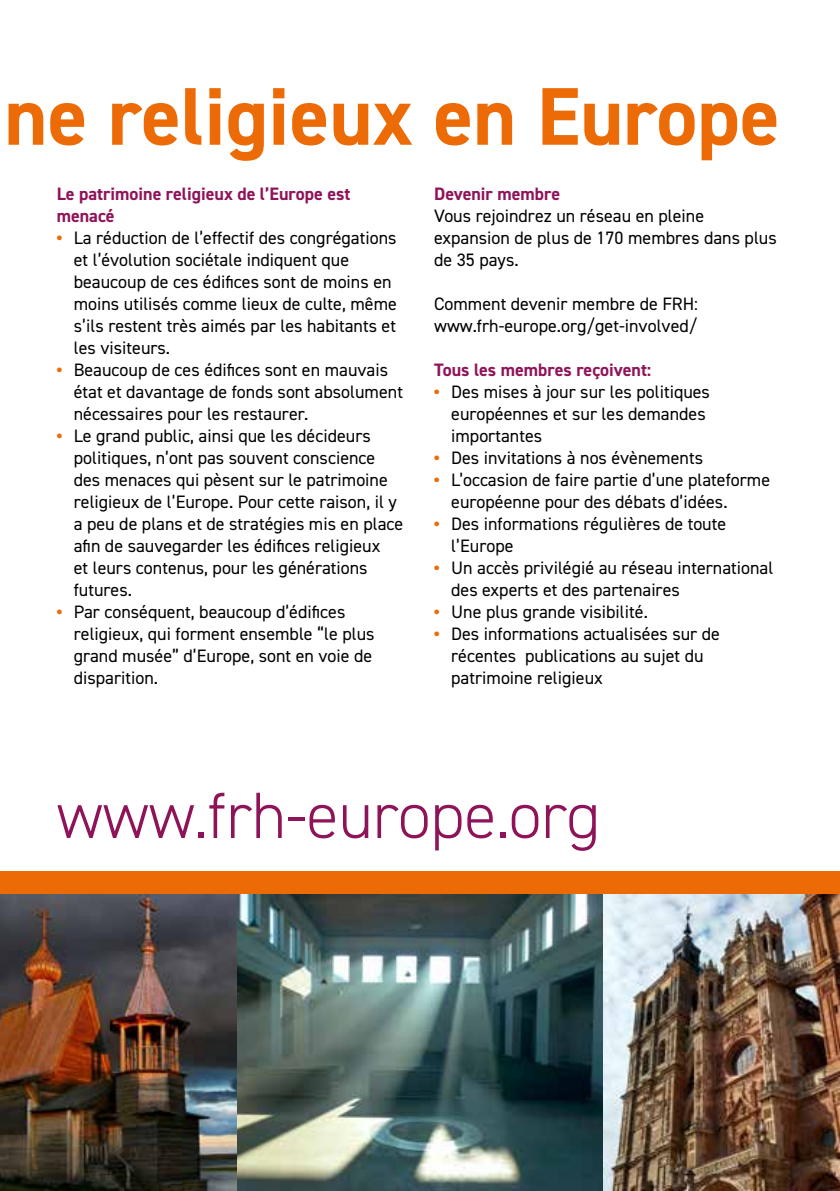
<style>
.page{position:relative;width:840px;height:1191px;background:#fff}
.page>*{position:absolute;margin:0;border:0;box-sizing:border-box;transform-origin:0 0}
.t1{font:700 82px "DIN2014";color:#ed6b06}
.t2{font:300 65.6px "DIN2014";color:#8f1358}
.t3{font:18px/22px "DIN2014";color:#000}
.t4{font:700 18px/22px "DIN2014";color:#8f1358}
.s1{font-weight:800;color:#ed6b06}
</style>
<div class="page">
<img style="left:1px;top:893px;width:838px;height:298px">
<img style="left:0;top:893px;width:1px;height:298px">
<div style="left:0;top:871px;width:839px;height:22px;background:#ed6b06"></div>
<h1 class="t1" style="left:4px;top:62px;width:776px">ne religieux en Europe</h1>
<p class="t4" style="left:57px;top:182px;width:295px">Le patrimoine religieux de l’Europe est menacé</p>
<p class="t3" style="left:74px;top:226px;width:324px;text-indent:-17px"><span class="s1">•</span> La réduction de l’effectif des congrégations et l’évolution sociétale indiquent que beaucoup de ces édifices sont de moins en moins utilisés comme lieux de culte, même s’ils restent très aimés par les habitants et les visiteurs.</p>
<p class="t3" style="left:74px;top:358px;width:330px;text-indent:-17px"><span class="s1">•</span> Beaucoup de ces édifices sont en mauvais état et davantage de fonds sont absolument nécessaires pour les restaurer.</p>
<p class="t3" style="left:74px;top:424px;width:331px;text-indent:-17px"><span class="s1">•</span> Le grand public, ainsi que les décideurs politiques, n’ont pas souvent conscience des menaces qui pèsent sur le patrimoine religieux de l’Europe. Pour cette raison, il y a peu de plans et de stratégies mis en place afin de sauvegarder les édifices religieux<br>et leurs contenus, pour les générations futures.</p>
<p class="t3" style="left:74px;top:600px;width:302px;text-indent:-17px"><span class="s1">•</span> Par conséquent, beaucoup d’édifices religieux, qui forment ensemble “le plus grand musée” d’Europe, sont en voie de disparition.</p>
<p class="t4" style="left:434px;top:182px;width:127px">Devenir membre</p>
<p class="t3" style="left:434px;top:204px;width:344px">Vous rejoindrez un réseau en pleine expansion de plus de 170 membres dans plus de 35 pays.</p>
<p class="t3" style="left:434px;top:292px;width:265px">Comment devenir membre de FRH: www.frh-europe.org/get-involved/</p>
<p class="t4" style="left:434px;top:358px;width:218px">Tous les membres reçoivent:</p>
<p class="t3" style="left:451px;top:380px;width:260px;text-indent:-17px"><span class="s1">•</span> Des mises à jour sur les politiques européennes et sur les demandes importantes</p>
<p class="t3" style="left:434px;top:446px;width:270px"><span class="s1">•</span> Des invitations à nos évènements</p>
<p class="t3" style="left:451px;top:468px;width:320px;text-indent:-17px"><span class="s1">•</span> L’occasion de faire partie d’une plateforme européenne pour des débats d’idées.</p>
<p class="t3" style="left:451px;top:512px;width:276px;text-indent:-17px"><span class="s1">•</span> Des informations régulières de toute l’Europe</p>
<p class="t3" style="left:451px;top:556px;width:323px;text-indent:-17px"><span class="s1">•</span> Un accès privilégié au réseau international des experts et des partenaires</p>
<p class="t3" style="left:434px;top:600px;width:215px"><span class="s1">•</span> Une plus grande visibilité.</p>
<p class="t3" style="left:451px;top:622px;width:270px;text-indent:-17px"><span class="s1">•</span> Des informations actualisées sur de récentes publications au sujet du patrimoine religieux</p>
<h2 class="t2" style="left:57px;top:775px;width:544px">www.frh-europe.org</h2>
</div>
